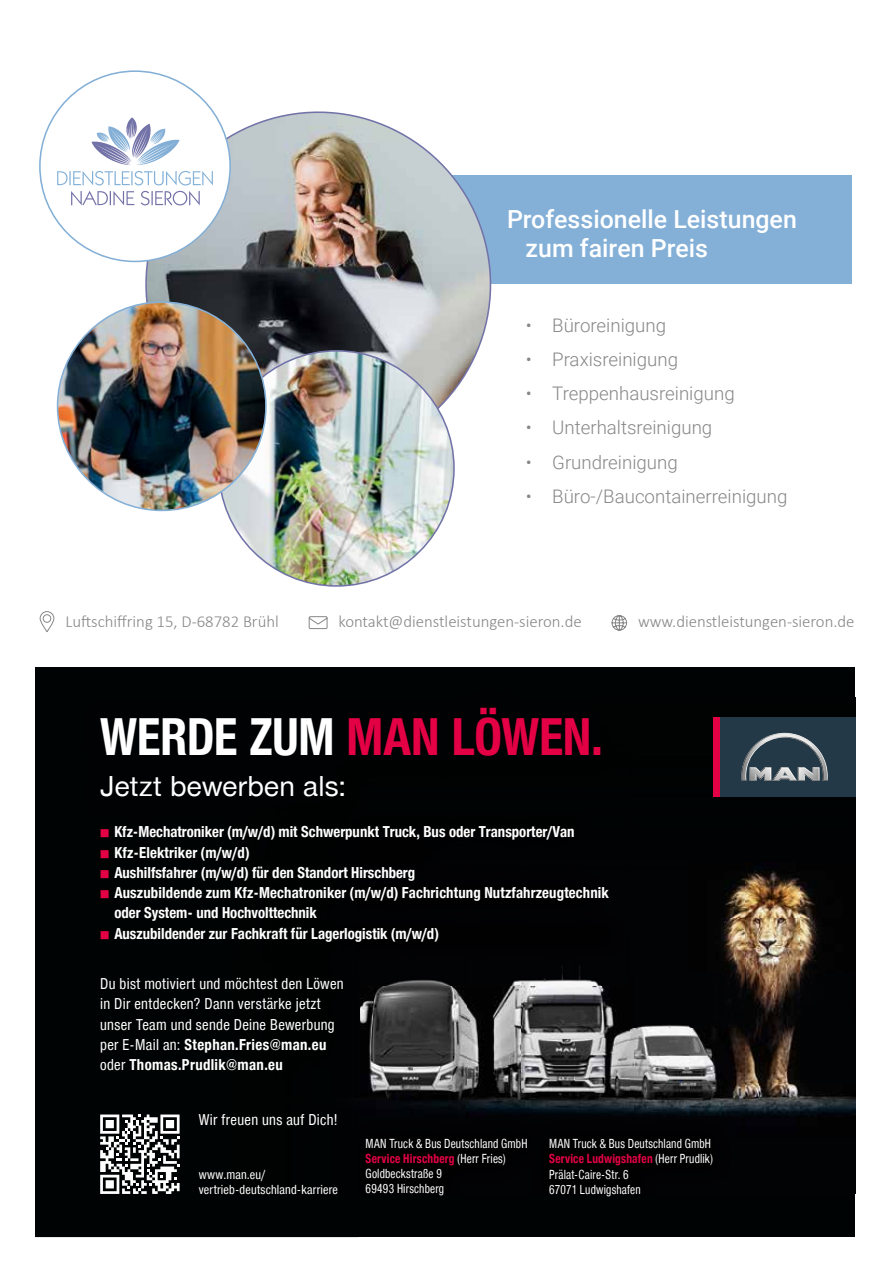
<style>
.page{position:relative;width:893px;height:1263px;background:#fff}
.page>*{position:absolute;margin:0;border:0;box-sizing:border-box;transform-origin:0 0}
.t1{font:700 51.15px "Man Global Condensed";letter-spacing:-.005em;color:#e40044}
.t2{font:27.75px "Man Global";letter-spacing:.01em;color:#fff}
.t3{font:500 24.9px/29.5px "Roboto";color:#fff}
.t4{font:300 18.75px "Roboto";color:#868786}
.t5{font:300 16.8px "Calibri";color:#868786}
.t6{font:700 15.15px "Man Global Condensed";color:#fff}
.t7{font:15.15px/20.2px "Man Global Condensed";letter-spacing:.02em;color:#fff}
.t8{font:12.75px/15.1px "Man Global Condensed";letter-spacing:.015em;color:#fff;scale:.9 1}
.t9{font:12.75px/15.1px "Man Global Condensed";letter-spacing:.015em;color:#fff}
.s1{color:#fff}
.s2{color:#e40044}
.s3{font-weight:700}
.s4{font-weight:700;color:#e40044}
</style>
<div class="page">
<div style="left:412px;top:175px;width:439px;height:109px;background:#84b0d7"></div>
<img style="left:128px;top:94px;width:364px;height:364px">
<img style="left:219px;top:351px;width:235px;height:235px;border-radius:118px">
<img style="left:58px;top:302px;width:208px;height:208px;border-radius:104px">
<div style="left:40px;top:71px;width:190px;height:190px;background:#fff;border-radius:50%"></div>
<svg style="left:91px;top:117px;width:89px;height:48px"></svg>
<svg style="left:71px;top:191px;width:129px;height:14px"></svg>
<svg style="left:57px;top:171px;width:156px;height:14px"></svg>
<svg style="left:40px;top:611px;width:14px;height:21px"></svg>
<svg style="left:309px;top:616px;width:19px;height:13px"></svg>
<svg style="left:612px;top:615px;width:15px;height:16px"></svg>
<div style="left:35px;top:667px;width:820px;height:570px;background:#000303"></div>
<img style="left:630px;top:717px;width:225px;height:366px">
<img style="left:373px;top:1092px;width:207px;height:23px">
<img style="left:580px;top:1083px;width:110px;height:33px">
<img style="left:690px;top:1083px;width:165px;height:34px">
<img style="left:630px;top:784px;width:1px;height:44px">
<div style="left:714px;top:717px;width:6px;height:79px;background:#e40044"></div>
<svg style="left:720px;top:717px;width:135px;height:79px"></svg>
<img style="left:360px;top:965px;width:270px;height:127px">
<svg style="left:100px;top:1114px;width:80px;height:80px"></svg>
<h3 class="t3" style="left:526px;top:203px;width:273px;text-indent:-19px">Professionelle Leistungen zum fairen Preis</h3>
<p class="t4" style="left:526px;top:312px;width:142px">• Büroreinigung</p>
<p class="t4" style="left:526px;top:346px;width:154px">• Praxisreinigung</p>
<p class="t4" style="left:526px;top:380px;width:211px">• Treppenhausreinigung</p>
<p class="t4" style="left:526px;top:414px;width:188px">• Unterhaltsreinigung</p>
<p class="t4" style="left:526px;top:449px;width:154px">• Grundreinigung</p>
<p class="t4" style="left:526px;top:483px;width:263px">• Büro-/Baucontainerreinigung</p>
<p class="t5" style="left:65px;top:611px;width:215px">Luftschiffring 15, D-68782 Brühl</p>
<p class="t5" style="left:339px;top:611px;width:245px">kontakt@dienstleistungen-sieron.de</p>
<p class="t5" style="left:638px;top:611px;width:218px">www.dienstleistungen-sieron.de</p>
<h1 class="t1" style="left:100px;top:707px;width:504px"><span class="s1">WERDE ZUM</span> MAN LÖWEN.</h1>
<h2 class="t2" style="left:100px;top:771px;width:247px">Jetzt bewerben als:</h2>
<p class="t6" style="left:100px;top:823px;width:476px"><span class="s2">◾</span> Kfz-Mechatroniker (m/w/d) mit Schwerpunkt Truck, Bus oder Transporter/Van</p>
<p class="t6" style="left:100px;top:843px;width:151px"><span class="s2">◾</span> Kfz-Elektriker (m/w/d)</p>
<p class="t6" style="left:100px;top:864px;width:317px"><span class="s2">◾</span> Aushilfsfahrer (m/w/d) für den Standort Hirschberg</p>
<p class="t6" style="left:100px;top:884px;width:510px"><span class="s2">◾</span> Auszubildende zum Kfz-Mechatroniker (m/w/d) Fachrichtung Nutzfahrzeugtechnik</p>
<p class="t6" style="left:114px;top:904px;width:204px">oder System- und Hochvolttechnik</p>
<p class="t6" style="left:100px;top:925px;width:340px"><span class="s2">◾</span> Auszubildender zur Fachkraft für Lagerlogistik (m/w/d)</p>
<p class="t7" style="left:100px;top:973px;width:245px">Du bist motiviert und möchtest den Löwen in Dir entdecken? Dann verstärke jetzt unser Team und sende Deine Bewerbung per E-Mail an: <span class="s3">Stephan.Fries@man.eu </span>oder <span class="s3">Thomas.Prudlik@man.eu</span></p>
<p class="t7" style="left:199px;top:1110px;width:140px">Wir freuen uns auf Dich!</p>
<p class="t9" style="left:199px;top:1167px;width:141px">www.man.eu/ vertrieb-deutschland-karriere</p>
<p class="t8" style="left:366px;top:1136px;width:181px">MAN Truck &amp; Bus Deutschland GmbH<br><span class="s4">Service Hirschberg</span> (Herr Fries)<br>Goldbeckstraße 9<br>69493 Hirschberg</p>
<p class="t8" style="left:549px;top:1136px;width:183px">MAN Truck &amp; Bus Deutschland GmbH<br><span class="s4">Service Ludwigshafen</span> (Herr Prudlik)<br>Prälat-Caire-Str. 6<br>67071 Ludwigshafen</p>
</div>
